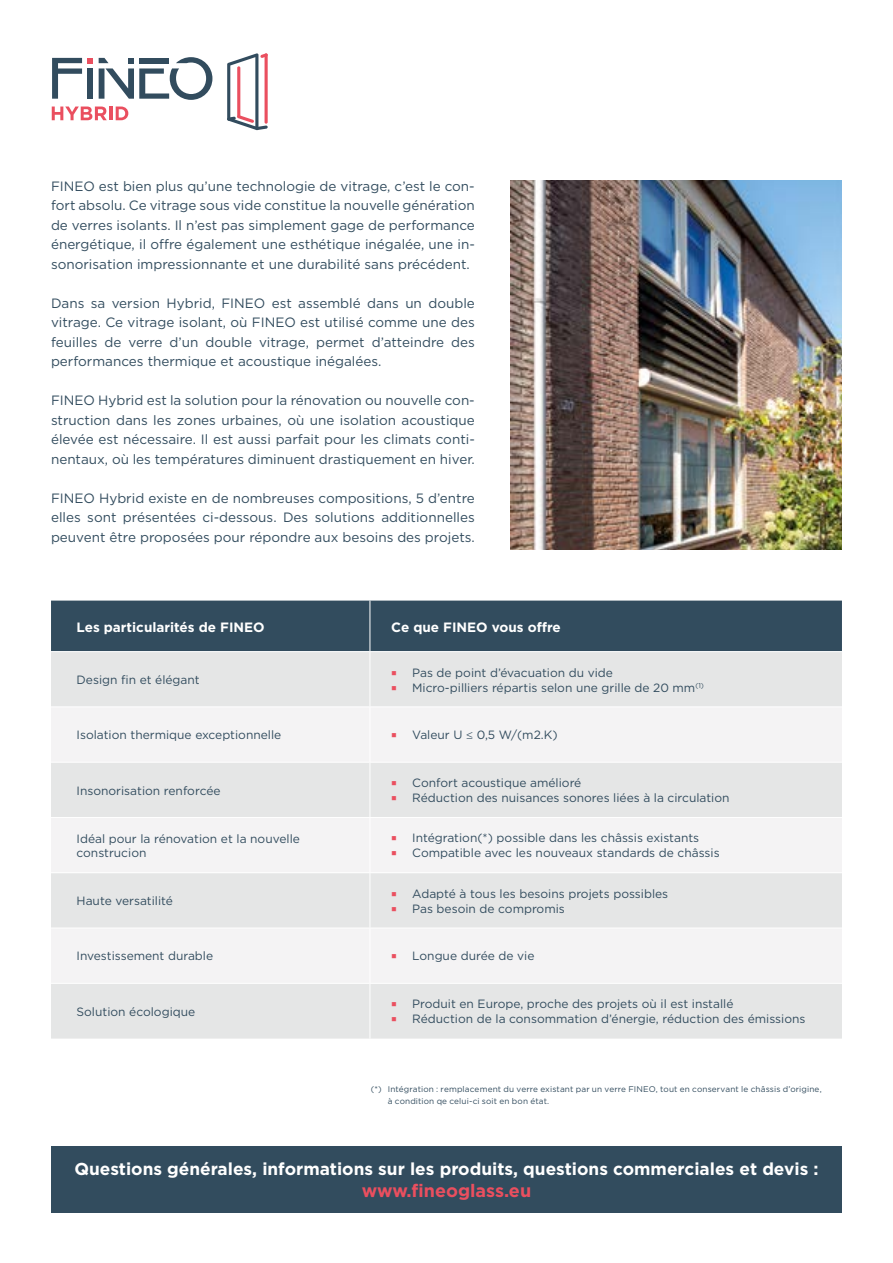
<style>
.page{position:relative;width:893px;height:1263px;background:#fff}
.page>*{position:absolute;margin:0;border:0;box-sizing:border-box;transform-origin:0 0}
.t1{font:700 18px "Gotham";color:#ea4f5f}
.t2{font:700 17.25px "Gotham";color:#fff}
.t3{font:13.5px/19.5px "Gotham";color:#324c5e;text-align:justify}
.t4{font:700 13.5px "Gotham";color:#fff}
.t5{font:12px/15px "Gotham";color:#324c5e}
.t6{font:8.25px/12px "Gotham";letter-spacing:.015em;color:#324c5e}
.s1{font-family:"Minion Pro"}
</style>
<div class="page">
<div style="left:51px;top:1146px;width:791px;height:66px;background:#324c5e"></div>
<svg style="left:52px;top:58px;width:41px;height:41px"></svg>
<svg style="left:99px;top:57px;width:114px;height:43px"></svg>
<svg style="left:227px;top:53px;width:41px;height:77px"></svg>
<svg style="left:52px;top:107px;width:76px;height:13px"></svg>
<img style="left:510px;top:180px;width:332px;height:369px">
<div style="left:51px;top:708px;width:791px;height:53px;background:#f4f3f4"></div>
<svg style="left:51px;top:763px;width:791px;height:275px;fill:#e5e6e6"></svg>
<hr style="left:370px;top:707px;width:1px;height:55px;background:#fff">
<hr style="left:370px;top:762px;width:1px;height:55px;background:#fff">
<hr style="left:370px;top:873px;width:1px;height:55px;background:#fff">
<hr style="left:51px;top:928px;width:319px;height:1px;background:#fff">
<hr style="left:370px;top:928px;width:472px;height:1px;background:#fff">
<hr style="left:370px;top:928px;width:1px;height:55px;background:#fff">
<hr style="left:51px;top:983px;width:319px;height:1px;background:#fff">
<hr style="left:370px;top:983px;width:472px;height:1px;background:#fff">
<hr style="left:370px;top:984px;width:1px;height:54px;background:#fff">
<svg style="left:51px;top:601px;width:791px;height:105px;background:#909ca5"></svg>
<svg style="left:392px;top:733px;width:4px;height:4px"></svg>
<svg style="left:392px;top:781px;width:4px;height:4px"></svg>
<svg style="left:392px;top:796px;width:4px;height:4px"></svg>
<div style="left:51px;top:817px;width:791px;height:56px;background:#f4f3f4"></div>
<svg style="left:392px;top:892px;width:4px;height:4px"></svg>
<svg style="left:392px;top:907px;width:4px;height:4px"></svg>
<svg style="left:392px;top:954px;width:4px;height:5px"></svg>
<svg style="left:392px;top:1002px;width:4px;height:4px"></svg>
<svg style="left:392px;top:1017px;width:4px;height:4px"></svg>
<p class="t3" style="left:51px;top:176px;width:425px">FINEO est bien plus qu’une technologie de vitrage, c’est le con&shy;fort absolu. Ce vitrage sous vide constitue la nouvelle génération de verres isolants. Il n’est pas simplement gage de performance énergétique, il offre également une esthétique inégalée, une in&shy;sonorisation impressionnante et une durabilité sans précédent.</p>
<p class="t3" style="left:51px;top:293px;width:425px">Dans sa version Hybrid, FINEO est assemblé dans un double vitrage. Ce vitrage isolant, où FINEO est utilisé comme une des feuilles de verre d’un double vitrage, permet d’atteindre des performances thermique et acoustique inégalées.</p>
<p class="t3" style="left:51px;top:390px;width:425px">FINEO Hybrid est la solution pour la rénovation ou nouvelle con&shy;struction dans les zones urbaines, où une isolation acoustique élevée est nécessaire. Il est aussi parfait pour les climats conti&shy;nentaux, où les températures diminuent drastiquement en hiver.</p>
<p class="t3" style="left:51px;top:488px;width:425px">FINEO Hybrid existe en de nombreuses compositions, 5 d’entre elles sont présentées ci-dessous. Des solutions additionnelles peuvent être proposées pour répondre aux besoins des projets.</p>
<p class="t4" style="left:77px;top:618px;width:190px">Les particularités de FINEO</p>
<p class="t4" style="left:391px;top:618px;width:171px">Ce que FINEO vous offre</p>
<p class="t5" style="left:77px;top:672px;width:125px">Design fin et élégant</p>
<p class="t5" style="left:412px;top:664px;width:293px">Pas de point d’évacuation du vide<br>Micro-pilliers répartis selon une grille de 20 mm<sup>(1)</sup></p>
<p class="t5" style="left:77px;top:727px;width:206px">Isolation thermique exceptionnelle</p>
<p class="t5" style="left:412px;top:727px;width:147px">Valeur U <span class="s1">≤</span> 0,5 W/(m2.K)</p>
<p class="t5" style="left:77px;top:783px;width:145px">Insonorisation renforcée</p>
<p class="t5" style="left:412px;top:775px;width:319px">Confort acoustique amélioré<br>Réduction des nuisances sonores liées à la circulation</p>
<p class="t5" style="left:77px;top:831px;width:225px;line-height:14.4px">Idéal pour la rénovation et la nouvelle construcion</p>
<p class="t5" style="left:412px;top:830px;width:309px">Intégration(*) possible dans les châssis existants<br>Compatible avec les nouveaux standards de châssis</p>
<p class="t5" style="left:77px;top:893px;width:98px">Haute versatilité</p>
<p class="t5" style="left:412px;top:886px;width:258px">Adapté à tous les besoins projets possibles<br>Pas besoin de compromis</p>
<p class="t5" style="left:77px;top:948px;width:138px">Investissement durable</p>
<p class="t5" style="left:412px;top:948px;width:124px">Longue durée de vie</p>
<p class="t5" style="left:77px;top:1004px;width:120px">Solution écologique</p>
<p class="t5" style="left:412px;top:996px;width:395px">Produit en Europe, proche des projets où il est installé<br>Réduction de la consommation d’énergie, réduction des émissions</p>
<p class="t6" style="left:388px;top:1083px;width:435px;text-indent:-17px">(*) Intégration : remplacement du verre existant par un verre FINEO, tout en conservant le châssis d’origine, à condition qe celui-ci soit en bon état.</p>
<p class="t2" style="left:74px;top:1157px;width:746px">Questions générales, informations sur les produits, questions commerciales et devis :</p>
<h1 class="t1" style="left:362px;top:1179px;width:171px">www.fineoglass.eu</h1>
</div>
